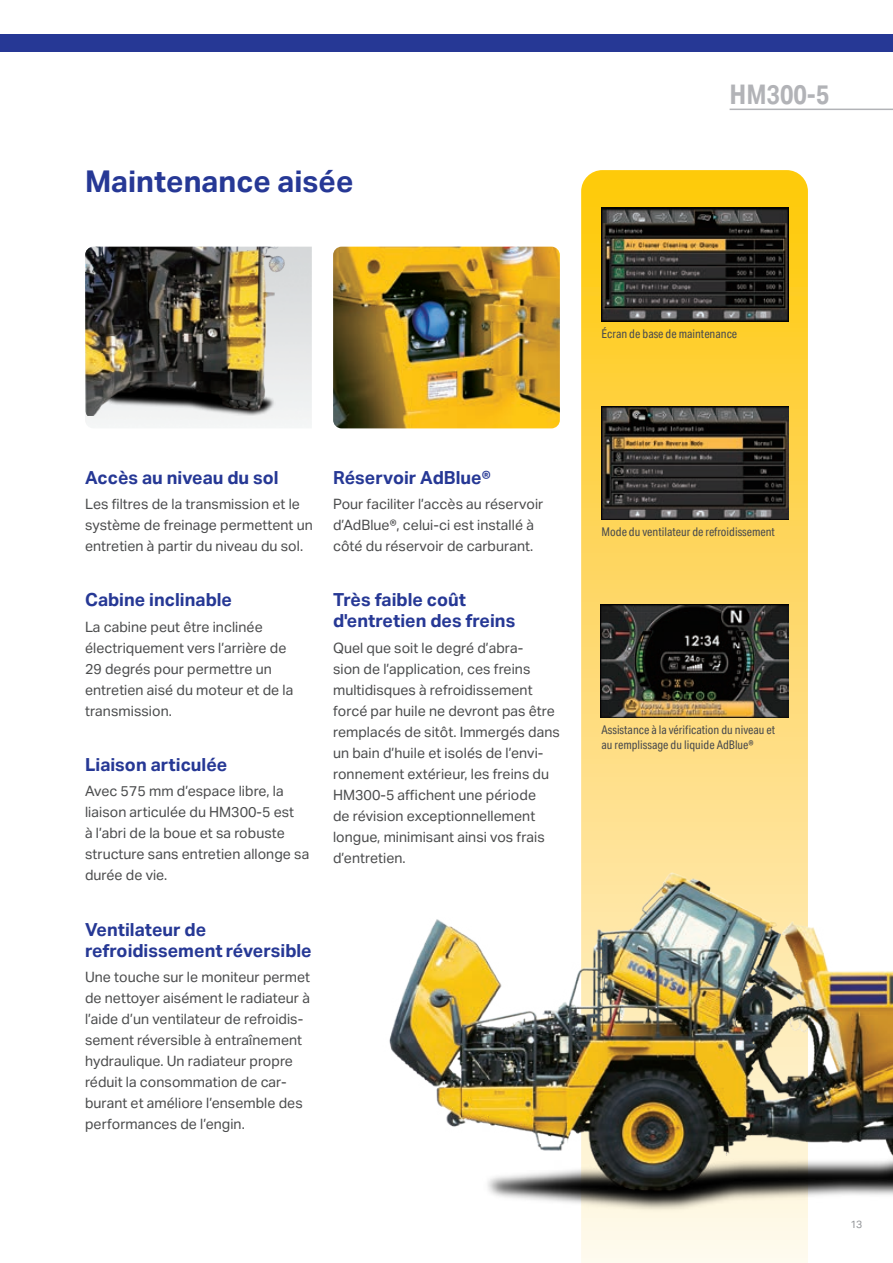
<style>
.page{position:relative;width:893px;height:1263px;background:#fff}
.page>*{position:absolute;margin:0;border:0;box-sizing:border-box;transform-origin:0 0}
.t1{font:700 30px "Aktiv Grotesk";color:#263895}
.t2{font:700 27px "Aktiv Grotesk Cd";color:#b2b3b7}
.t3{font:700 18px/21px "Aktiv Grotesk";color:#263895}
.t4{font:14.25px/21px "Aktiv Grotesk";color:#4b4c4d}
.t5{font:12px/15px "Aktiv Grotesk Cd";color:#4b4c4d}
.t6{font:10.5px "Aktiv Grotesk";color:#939598}
</style>
<div class="page">
<svg style="left:581px;top:170px;width:227px;height:1093px;background:#fcd867"></svg>
<img style="left:333px;top:247px;width:227px;height:181px">
<img style="left:85px;top:247px;width:206px;height:169px">
<img style="left:601px;top:605px;width:187px;height:112px">
<img style="left:601px;top:207px;width:187px;height:114px">
<img style="left:601px;top:407px;width:187px;height:112px">
<img style="left:389px;top:863px;width:504px;height:360px">
<div style="left:0;top:34px;width:893px;height:17px;background:#263895"></div>
<hr style="left:730px;top:109px;width:163px;height:1px;background:#b2b3b7">
<h1 class="t1" style="left:85px;top:164px;width:270px">Maintenance aisée</h1>
<h2 class="t2" style="left:730px;top:79px;width:101px">HM300-5</h2>
<p class="t5" style="left:602px;top:327px;width:137px">Écran de base de maintenance</p>
<p class="t3" style="left:85px;top:467px;width:195px">Accès au niveau du sol</p>
<p class="t4" style="left:85px;top:494px;width:229px">Les filtres de la transmission et le système de freinage permettent un entretien à partir du niveau du sol.</p>
<p class="t3" style="left:85px;top:590px;width:149px">Cabine inclinable</p>
<p class="t4" style="left:85px;top:616px;width:210px">La cabine peut être inclinée électriquement vers l’arrière de<br>29 degrés pour permettre un entretien aisé du moteur et de la transmission.</p>
<p class="t3" style="left:85px;top:754px;width:144px">Liaison articulée</p>
<p class="t4" style="left:85px;top:781px;width:226px">Avec 575 mm d’espace libre, la liaison articulée du HM300-5 est<br>à l’abri de la boue et sa robuste structure sans entretien allonge sa durée de vie.</p>
<p class="t3" style="left:85px;top:919px;width:228px">Ventilateur de refroidissement réversible</p>
<p class="t4" style="left:85px;top:966px;width:227px">Une touche sur le moniteur permet de nettoyer aisément le radiateur à l’aide d’un ventilateur de refroidis&shy;sement réversible à entraînement hydraulique. Un radiateur propre réduit la consommation de car&shy;burant et améliore l’ensemble des performances de l’engin.</p>
<p class="t3" style="left:333px;top:467px;width:159px">Réservoir AdBlue®</p>
<p class="t4" style="left:333px;top:494px;width:212px">Pour faciliter l’accès au réservoir d’AdBlue®, celui-ci est installé à côté du réservoir de carburant.</p>
<p class="t3" style="left:333px;top:590px;width:184px">Très faible coût d'entretien des freins</p>
<p class="t4" style="left:333px;top:637px;width:228px">Quel que soit le degré d’abra-<br>sion de l’application, ces freins multidisques à refroidissement forcé par huile ne devront pas être remplacés de sitôt. Immergés dans un bain d’huile et isolés de l’envi&shy;ronnement extérieur, les freins du<br>HM300-5 affichent une période<br>de révision exceptionnellement longue, minimisant ainsi vos frais d’entretien.</p>
<p class="t5" style="left:602px;top:525px;width:175px">Mode du ventilateur de refroidissement</p>
<p class="t5" style="left:602px;top:723px;width:175px">Assistance à la vérification du niveau et au remplissage du liquide AdBlue®</p>
<p class="t6" style="left:850px;top:1218px;width:14px">13</p>
</div>
